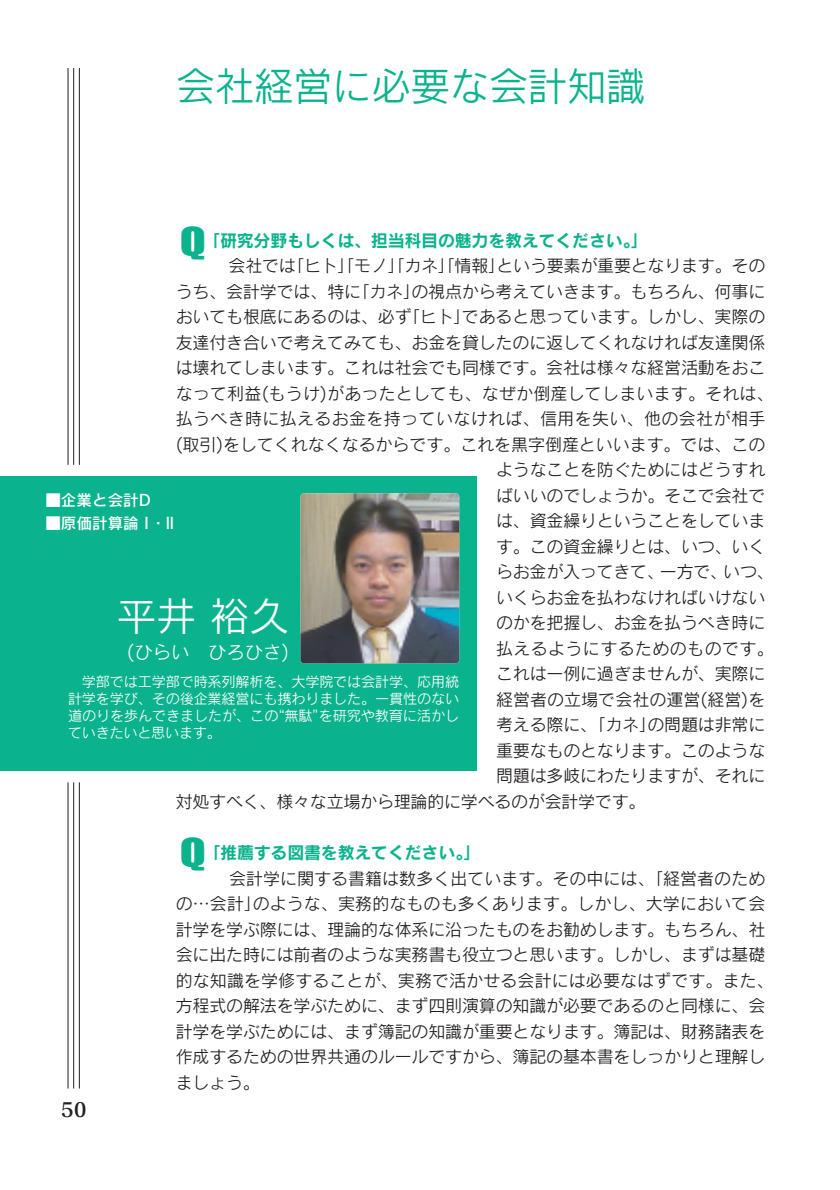
<style>
.page{position:relative;width:840px;height:1190px;background:#fff}
.page>*{position:absolute;margin:0;border:0;box-sizing:border-box;transform-origin:0 0}
.t1{font:39.6px "Rodin CID M";letter-spacing:-.015em;color:#0ab38d}
.t2{font:39.6px "Rodin CID M";color:#fff}
.t3{font:36.8px "Impact";color:#0ab38d;scale:1.3 1}
.t4{font:19.8px "Matisse CID B";color:#231f20}
.t5{font:18.4px "Rodin CID M";color:#fff}
.t6{font:17px/25.6px "Rodin CID M";letter-spacing:-.01em;color:#231f20}
.t7{font:17px "Rodin CID B";letter-spacing:-.015em;color:#0ab38d}
.t8{font:17px "Rodin CID M";letter-spacing:.01em;color:#231f20}
.t9{font:17px "Rodin CID M";letter-spacing:.02em;color:#231f20}
.t10{font:17px "Rodin CID M";letter-spacing:.025em;color:#231f20}
.t11{font:15.6px "Rodin CID DB";color:#fff}
.t12{font:14.2px/17px "Rodin CID M";letter-spacing:-.01em;color:#fff;text-align:justify}
</style>
<div class="page">
<div style="left:0;top:476px;width:476px;height:295px;background:#0ab38d"></div>
<img style="left:300px;top:493px;width:159px;height:170px;border-radius:4px">
<hr style="left:68px;top:68px;width:1px;height:397px;background:#231f20">
<hr style="left:73px;top:68px;width:1px;height:397px;background:#231f20">
<hr style="left:79px;top:68px;width:1px;height:397px;background:#231f20">
<hr style="left:68px;top:782px;width:1px;height:306px;background:#231f20">
<hr style="left:73px;top:782px;width:1px;height:307px;background:#231f20">
<hr style="left:79px;top:782px;width:1px;height:307px;background:#231f20">
<h1 class="t1" style="left:176px;top:72px;width:472px">会社経営に必要な会計知識</h1>
<h2 class="t3" style="left:180px;top:230px;width:22px">Q</h2>
<p class="t7" style="left:212px;top:234px;width:429px">｢研究分野もしくは、担当科目の魅力を教えてください｡｣</p>
<p class="t6" style="left:229px;top:255px;width:538px">会社では｢ヒト｣｢モノ｣｢カネ｣｢情報｣という要素が重要となります。その</p>
<p class="t6" style="left:176px;top:281px;width:591px">うち、会計学では、特に｢カネ｣の視点から考えていきます。もちろん、何事に</p>
<p class="t6" style="left:176px;top:306px;width:591px">おいても根底にあるのは、必ず｢ヒト｣であると思っています。しかし、実際の</p>
<p class="t6" style="left:176px;top:332px;width:591px">友達付き合いで考えてみても、お金を貸したのに返してくれなければ友達関係</p>
<p class="t6" style="left:176px;top:357px;width:591px">は壊れてしまいます。これは社会でも同様です。会社は様々な経営活動をおこ</p>
<p class="t8" style="left:176px;top:387px;width:600px">なって利益(もうけ)があったとしても、なぜか倒産してしまいます。それは、</p>
<p class="t9" style="left:176px;top:413px;width:591px">払うべき時に払えるお金を持っていなければ、信用を失い、他の会社が相手</p>
<p class="t6" style="left:176px;top:434px;width:591px">(取引)をしてくれなくなるからです。これを黒字倒産といいます。では、この</p>
<p class="t6" style="left:496px;top:459px;width:271px">ようなことを防ぐためにはどうすれ</p>
<p class="t6" style="left:496px;top:485px;width:271px">ばいいのでしょうか。そこで会社で</p>
<p class="t6" style="left:496px;top:510px;width:271px">は、資金繰りということをしていま</p>
<p class="t6" style="left:496px;top:536px;width:271px">す。この資金繰りとは、いつ、いく</p>
<p class="t6" style="left:496px;top:561px;width:279px">らお金が入ってきて、一方で、いつ、</p>
<p class="t6" style="left:496px;top:587px;width:271px">いくらお金を払わなければいけない</p>
<p class="t6" style="left:496px;top:613px;width:271px">のかを把握し、お金を払うべき時に</p>
<p class="t10" style="left:496px;top:642px;width:279px">払えるようにするためのものです。</p>
<p class="t6" style="left:496px;top:664px;width:271px">これは一例に過ぎませんが、実際に</p>
<p class="t6" style="left:496px;top:689px;width:271px">経営者の立場で会社の運営(経営)を</p>
<p class="t6" style="left:496px;top:715px;width:271px">考える際に、｢カネ｣の問題は非常に</p>
<p class="t6" style="left:496px;top:740px;width:271px">重要なものとなります。このような</p>
<p class="t6" style="left:496px;top:766px;width:271px">問題は多岐にわたりますが、それに</p>
<p class="t6" style="left:176px;top:791px;width:471px">対処すべく、様々な立場から理論的に学べるのが会計学です。</p>
<p class="t7" style="left:212px;top:846px;width:261px">｢推薦する図書を教えてください｡｣</p>
<p class="t6" style="left:176px;top:868px;width:600px;text-indent:53px">会計学に関する書籍は数多く出ています。その中には、｢経営者のための…会計｣のような、実務的なものも多くあります。しかし、大学において会計学を学ぶ際には、理論的な体系に沿ったものをお勧めします。もちろん、社会に出た時には前者のような実務書も役立つと思います。しかし、まずは基礎的な知識を学修することが、実務で活かせる会計には必要なはずです。また、方程式の解法を学ぶために、まず四則演算の知識が必要であるのと同様に、会計学を学ぶためには、まず簿記の知識が重要となります。簿記は、財務諸表を作成するための世界共通のルールですから、簿記の基本書をしっかりと理解しましょう。</p>
<p class="t11" style="left:45px;top:495px;width:107px">■企業と会計D</p>
<p class="t11" style="left:45px;top:517px;width:134px">■原価計算論Ⅰ･Ⅱ</p>
<h1 class="t2" style="left:117px;top:601px;width:174px">平井裕久</h1>
<p class="t5" style="left:127px;top:646px;width:164px">(ひらい　ひろひさ)</p>
<p class="t12" style="left:68px;top:675px;width:393px;text-indent:14px">学部では工学部で時系列解析を、大学院では会計学、応用統計学を学び、その後企業経営にも携わりました。一貫性のない道のりを歩んできましたが、この“無駄”を研究や教育に活かしていきたいと思います。</p>
<h2 class="t3" style="left:180px;top:840px;width:22px">Q</h2>
<p class="t4" style="left:61px;top:1102px;width:28px">50</p>
</div>
